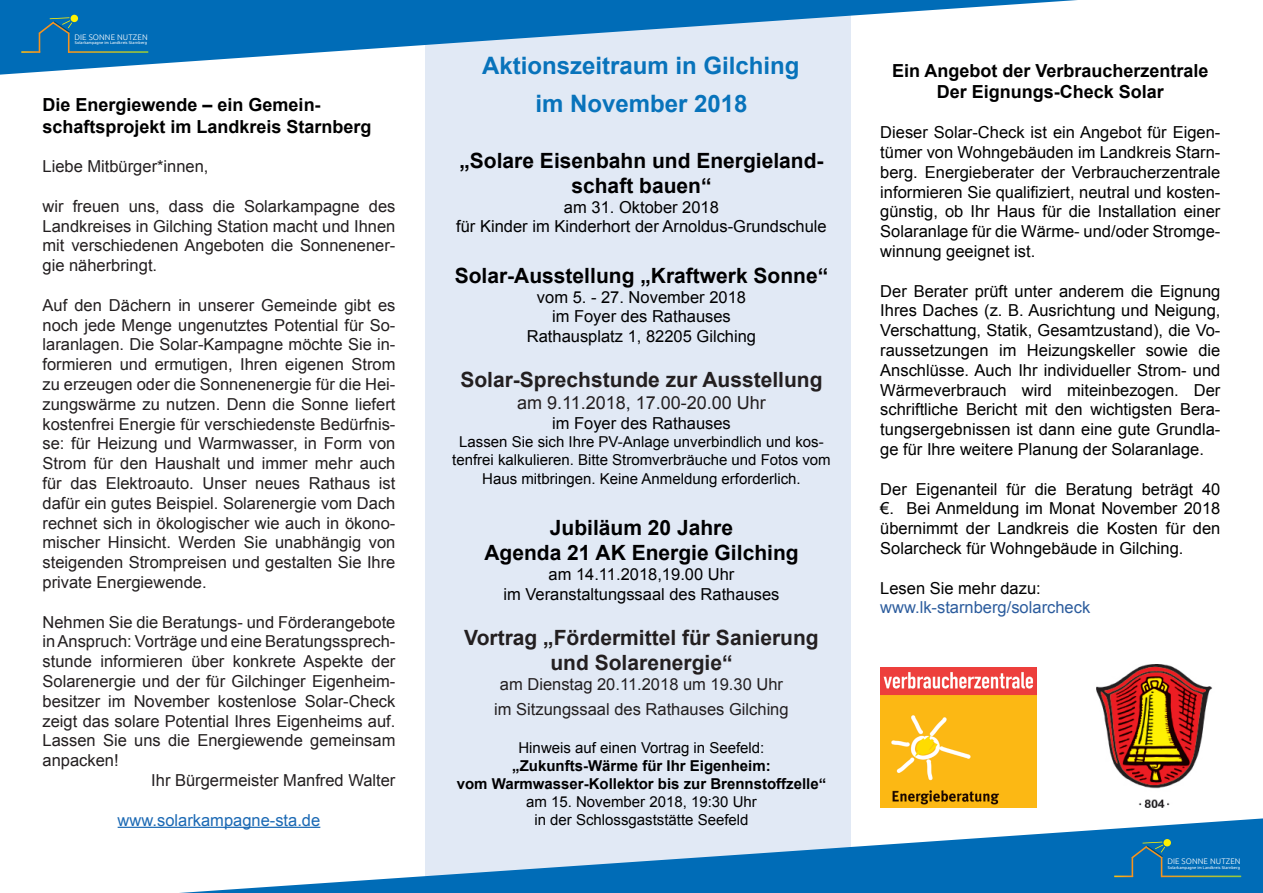
<style>
.page{position:relative;width:1263px;height:893px;background:#fff}
.page>*{position:absolute;margin:0;border:0;box-sizing:border-box;transform-origin:0 0}
.t1{font:700 24px/37.8px "Arial";color:#0873bb;text-align:center}
.t2{font:700 21px/25.2px "Arial";color:#000001;text-align:center}
.t3{font:700 21px/25.2px "Arial";color:#231f20;text-align:center}
.t4{font:700 18px/21.6px "Arial";color:#000001}
.t5{font:18px "Arial";color:#231f20}
.t6{font:16.5px/19.8px "Arial";color:#231f20;text-align:justify}
.t7{font:16.5px/19.8px "Arial";color:#000001;text-align:center}
.t8{font:16.5px "Arial";color:#2c5c9d}
.t9{font:16.5px "Arial";color:#1b69b4}
.t10{font:15px/18px "Arial";color:#000001;text-align:center}
.t11{font:700 15px/18px "Arial";color:#000001;text-align:center}
.t12{font:300 7.95px "Ubuntu";letter-spacing:.015em;color:#fff}
.t13{font:4.05px "Ubuntu";letter-spacing:.01em;color:#fff}
</style>
<div class="page">
<div style="left:425px;top:0;width:425px;height:893px;background:#e1e9f5"></div>
<svg style="left:0;top:0;width:1077px;height:75px"></svg>
<div style="left:71px;top:15px;width:7px;height:7px;background:#fff101;border-radius:50%"></div>
<svg style="left:21px;top:17px;width:127px;height:36px;background:#1070ab"></svg>
<svg style="left:179px;top:818px;width:1084px;height:75px"></svg>
<svg style="left:1163px;top:839px;width:8px;height:7px"></svg>
<svg style="left:1114px;top:842px;width:127px;height:35px;background:#0f70ac"></svg>
<hr style="left:118px;top:827px;width:202px;height:1px;background:#1b69b4">
<img style="left:880px;top:668px;width:157px;height:140px">
<img style="left:1096px;top:664px;width:116px;height:143px">
<p class="t12" style="left:74px;top:32px;width:75px">DIE SONNE NUTZEN</p>
<p class="t13" style="left:75px;top:41px;width:74px">Solarkampagne im Landkreis Starnberg</p>
<p class="t4" style="left:43px;top:94px;width:331px">Die Energiewende – ein Gemein&shy;schaftsprojekt im Landkreis Starnberg</p>
<p class="t6" style="left:43px;top:156px;width:167px">Liebe Mitbürger*innen,</p>
<p class="t6" style="left:43px;top:196px;width:354px">wir freuen uns, dass die Solarkampagne des Landkreises in Gilching Station macht und Ihnen mit verschiedenen Angeboten die Sonnenener&shy;gie näherbringt.</p>
<p class="t6" style="left:43px;top:295px;width:354px">Auf den Dächern in unserer Gemeinde gibt es noch jede Menge ungenutztes Potential für So&shy;laranlagen. Die Solar-Kampagne möchte Sie in&shy;formieren und ermutigen, Ihren eigenen Strom zu erzeugen oder die Sonnenenergie für die Hei&shy;zungswärme zu nutzen. Denn die Sonne liefert kostenfrei Energie für verschiedenste Bedürfnis&shy;se: für Heizung und Warmwasser, in Form von Strom für den Haushalt und immer mehr auch für das Elektroauto. Unser neues Rathaus ist dafür ein gutes Beispiel. Solarenergie vom Dach rechnet sich in ökologischer wie auch in ökono&shy;mischer Hinsicht. Werden Sie unabhängig von steigenden Strompreisen und gestalten Sie Ihre private Energiewende.</p>
<p class="t6" style="left:43px;top:612px;width:354px">Nehmen Sie die Beratungs- und Förderangebote</p>
<p class="t6" style="left:43px;top:632px;width:354px">in Anspruch: Vorträge und eine Beratungssprech-</p>
<p class="t6" style="left:43px;top:651px;width:354px">stunde informieren über konkrete Aspekte der</p>
<p class="t6" style="left:43px;top:671px;width:354px">Solarenergie und der für Gilchinger Eigenheim-</p>
<p class="t6" style="left:43px;top:691px;width:354px">besitzer im November kostenlose Solar-Check</p>
<p class="t6" style="left:43px;top:711px;width:354px">zeigt das solare Potential Ihres Eigenheims auf.</p>
<p class="t6" style="left:43px;top:731px;width:354px">Lassen Sie uns die Energiewende gemeinsam</p>
<p class="t6" style="left:43px;top:750px;width:78px">anpacken!</p>
<p class="t6" style="left:151px;top:770px;width:246px">Ihr Bürgermeister Manfred Walter</p>
<p class="t9" style="left:118px;top:808px;width:204px">www.solarkampagne-sta.de</p>
<h1 class="t1" style="left:482px;top:47px;width:319px">Aktionszeitraum in Gilching im November 2018</h1>
<p class="t2" style="left:459px;top:148px;width:366px">„Solare Eisenbahn und Energieland&shy;schaft bauen“</p>
<p class="t7" style="left:456px;top:197px;width:372px">am 31. Oktober 2018<br>für Kinder im Kinderhort der Arnoldus-Grundschule</p>
<p class="t2" style="left:455px;top:263px;width:375px">Solar-Ausstellung „Kraftwerk Sonne“</p>
<p class="t7" style="left:527px;top:287px;width:231px">vom 5. - 27. November 2018 im Foyer des Rathauses<br>Rathausplatz 1, 82205 Gilching</p>
<p class="t3" style="left:460px;top:367px;width:364px">Solar-Sprechstunde zur Ausstellung</p>
<p class="t5" style="left:517px;top:390px;width:250px">am 9.11.2018, 17.00-20.00 Uhr</p>
<p class="t7" style="left:552px;top:413px;width:180px">im Foyer des Rathauses</p>
<p class="t10" style="left:452px;top:432px;width:380px">Lassen Sie sich Ihre PV-Anlage unverbindlich und kos&shy;tenfrei kalkulieren. Bitte Stromverbräuche und Fotos vom</p>
<p class="t10" style="left:482px;top:470px;width:320px">Haus mitbringen. Keine Anmeldung erforderlich.</p>
<p class="t2" style="left:484px;top:515px;width:316px">Jubiläum 20 Jahre<br>Agenda 21 AK Energie Gilching</p>
<p class="t7" style="left:503px;top:564px;width:278px">am 14.11.2018,19.00 Uhr<br>im Veranstaltungssaal des Rathauses</p>
<p class="t3" style="left:464px;top:625px;width:356px">Vortrag „Fördermittel für Sanierung und Solarenergie“</p>
<p class="t6" style="left:494px;top:671px;width:296px;line-height:25.2px;text-align:center">am Dienstag 20.11.2018 um 19.30 Uhr im Sitzungssaal des Rathauses Gilching</p>
<p class="t10" style="left:518px;top:738px;width:247px">Hinweis auf einen Vortrag in Seefeld:</p>
<p class="t11" style="left:457px;top:756px;width:371px">„Zukunfts-Wärme für Ihr Eigenheim:<br>vom Warmwasser-Kollektor bis zur Brennstoffzelle“</p>
<p class="t10" style="left:526px;top:792px;width:232px">am 15. November 2018, 19:30 Uhr in der Schlossgaststätte Seefeld</p>
<p class="t4" style="left:892px;top:60px;width:318px;text-align:center">Ein Angebot der Verbraucherzentrale<br>Der Eignungs-Check Solar</p>
<p class="t7" style="left:880px;top:122px;width:342px;text-align:justify">Dieser Solar-Check ist ein Angebot für Eigen&shy;tümer von Wohngebäuden im Landkreis Starn&shy;berg. Energieberater der Verbraucherzentrale informieren Sie qualifiziert, neutral und kosten&shy;günstig, ob Ihr Haus für die Installation einer Solaranlage für die Wärme- und/oder Stromge&shy;winnung geeignet ist.</p>
<p class="t7" style="left:880px;top:281px;width:342px;text-align:justify">Der Berater prüft unter anderem die Eignung Ihres Daches (z. B. Ausrichtung und Neigung, Verschattung, Statik, Gesamtzustand), die Vo&shy;raussetzungen im Heizungskeller sowie die Anschlüsse. Auch Ihr individueller Strom- und Wärmeverbrauch wird miteinbezogen. Der schriftliche Bericht mit den wichtigsten Bera&shy;tungsergebnissen ist dann eine gute Grundla&shy;ge für Ihre weitere Planung der Solaranlage.</p>
<p class="t7" style="left:880px;top:479px;width:342px;text-align:justify">Der Eigenanteil für die Beratung beträgt 40 €. Bei Anmeldung im Monat November 2018 übernimmt der Landkreis die Kosten für den Solarcheck für Wohngebäude in Gilching.</p>
<p class="t7" style="left:880px;top:578px;width:162px">Lesen Sie mehr dazu:</p>
<p class="t8" style="left:880px;top:596px;width:211px">www.lk-starnberg/solarcheck</p>
<p class="t12" style="left:1167px;top:857px;width:75px">DIE SONNE NUTZEN</p>
<p class="t13" style="left:1168px;top:865px;width:74px">Solarkampagne im Landkreis Starnberg</p>
</div>
